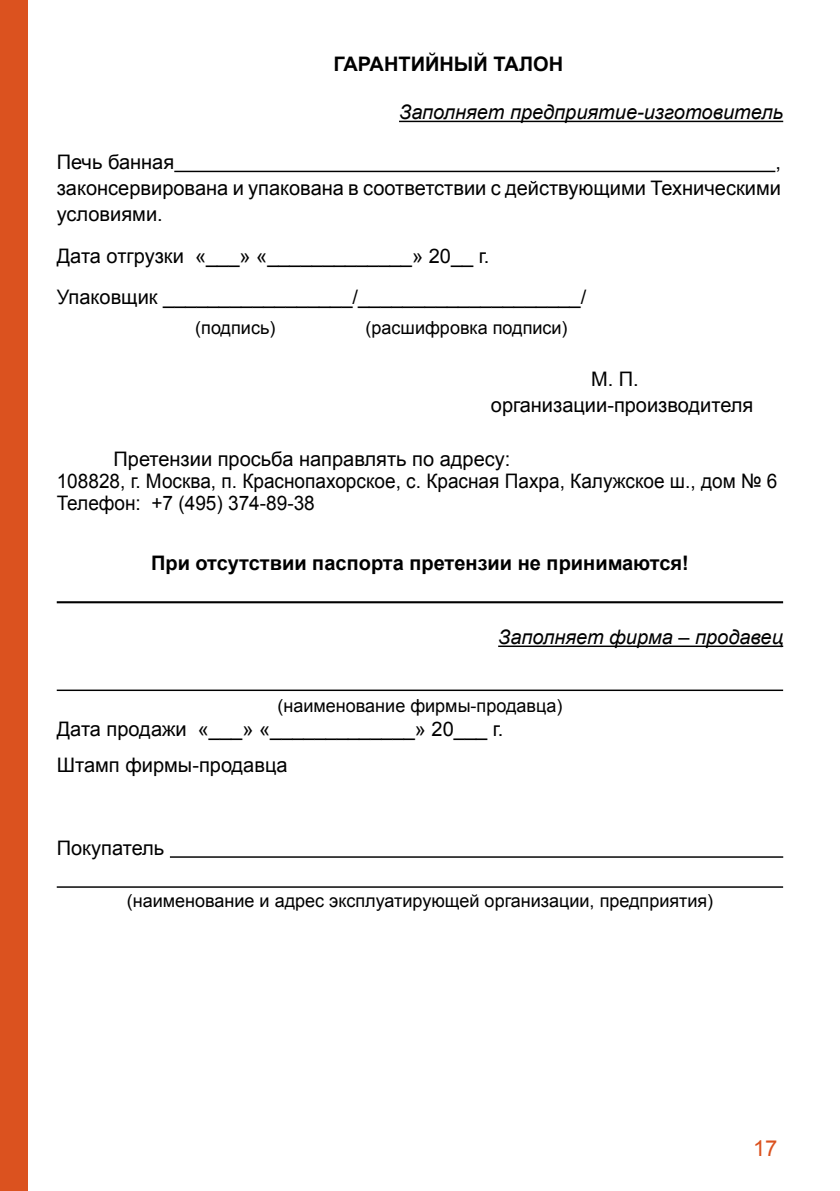
<style>
.page{position:relative;width:840px;height:1191px;background:#fff}
.page>*{position:absolute;margin:0;border:0;box-sizing:border-box;transform-origin:0 0}
.t1{font:22px "Arial";color:#db521f}
.t2{font:20px/26px "Arial";color:#000}
.t3{font:700 20px "Arial";color:#000}
.t4{font:italic 20px "Arial";color:#000}
.t5{font:18px "Arial";color:#000}
</style>
<div class="page">
<div style="left:0;top:0;width:28px;height:1191px;background:#db521f"></div>
<hr style="left:399px;top:121px;width:383px;height:1px;background:#000">
<hr style="left:174px;top:171px;width:601px;height:1px;background:#000">
<hr style="left:57px;top:601px;width:725px;height:2px;background:#000">
<hr style="left:498px;top:645px;width:284px;height:2px;background:#000">
<hr style="left:57px;top:689px;width:725px;height:2px;background:#000">
<hr style="left:170px;top:856px;width:612px;height:1px;background:#000">
<hr style="left:57px;top:886px;width:725px;height:1px;background:#000">
<p class="t3" style="left:333px;top:51px;width:231px">ГАРАНТИЙНЫЙ ТАЛОН</p>
<p class="t4" style="left:399px;top:99px;width:385px">Заполняет предприятие-изготовитель</p>
<p class="t2" style="left:57px;top:149px;width:119px">Печь банная</p>
<p class="t2" style="left:57px;top:149px;width:725px;text-align:justify;text-indent:718px">, законсервирована и упакована в соответствии с действующими Техническими условиями.</p>
<p class="t2" style="left:57px;top:235px;width:530px;line-height:41.4px">Дата отгрузки «___» «_____________» 20__ г.<br>Упаковщик _________________/____________________/</p>
<p class="t5" style="left:195px;top:316px;width:82px">(подпись)</p>
<p class="t5" style="left:365px;top:316px;width:203px">(расшифровка подписи)</p>
<p class="t2" style="left:490px;top:366px;width:264px;text-indent:100px">М. П. организации-производителя</p>
<p class="t2" style="left:57px;top:448px;width:721px;line-height:22px;text-indent:57px">Претензии просьба направлять по адресу:<br>108828, г. Москва, п. Краснопахорское, с. Красная Пахра, Калужское ш., дом № 6<br>Телефон: +7 (495) 374-89-38</p>
<p class="t3" style="left:151px;top:550px;width:539px">При отсутствии паспорта претензии не принимаются!</p>
<p class="t4" style="left:498px;top:624px;width:286px">Заполняет фирма – продавец</p>
<p class="t5" style="left:277px;top:694px;width:286px">(наименование фирмы-продавца)</p>
<p class="t2" style="left:57px;top:711px;width:448px;line-height:35.4px">Дата продажи «___» «_____________» 20___ г.<br>Штамп фирмы-продавца</p>
<p class="t2" style="left:57px;top:835px;width:109px">Покупатель</p>
<p class="t5" style="left:127px;top:889px;width:587px">(наименование и адрес эксплуатирующей организации, предприятия)</p>
<p class="t1" style="left:752px;top:1133px;width:26px">17</p>
</div>
